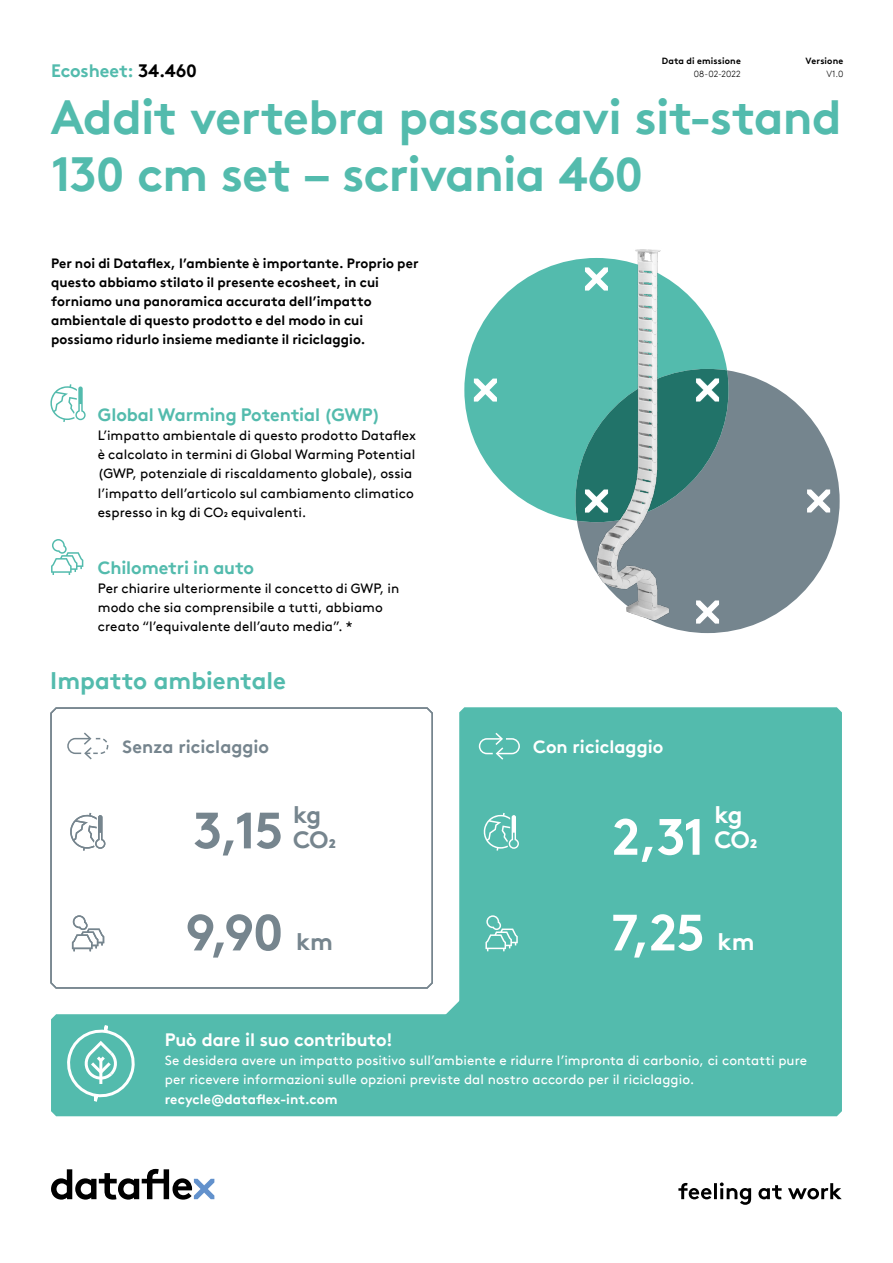
<style>
.page{position:relative;width:893px;height:1263px;background:#fff}
.page>*{position:absolute;margin:0;border:0;box-sizing:border-box;transform-origin:0 0}
.t1{font:700 51px "Brown Pro TT";color:#76858e}
.t2{font:700 51px "Brown Pro TT";color:#fff}
.t3{font:700 48px/57.4px "Brown Pro TT";letter-spacing:-.015em;color:#53bbad}
.t4{font:700 24px "Brown Pro TT";color:#53bbad}
.t5{font:700 24px/25.5px "Brown Pro TT";color:#76858e}
.t6{font:700 24px/25.5px "Brown Pro TT";color:#fff}
.t7{font:700 18px "Brown Pro TT";letter-spacing:-.01em;color:#53bbad}
.t8{font:700 18px "Brown Pro TT";letter-spacing:-.005em;color:#fff}
.t9{font:700 18px "Brown Pro TT";color:#76858e}
.t10{font:13.5px/19.2px "Brown Pro TT";letter-spacing:.005em;color:#000}
.t11{font:700 13.5px/19.2px "Brown Pro TT";letter-spacing:.005em;color:#000}
.t12{font:13.5px/19.2px "Brown Pro TT";letter-spacing:.005em;color:#fff}
.t13{font:700 13.5px "Brown Pro TT";color:#fff}
.t14{font:700 9px "Brown Pro TT";letter-spacing:.02em;color:#000}
.t15{font:300 9px "Brown Pro TT";letter-spacing:.005em;color:#000}
.s1{color:#000}
.s2{font-size:24px}
</style>
<div class="page">
<svg style="left:446px;top:1001px;width:13px;height:13px"></svg>
<div style="left:459px;top:707px;width:383px;height:307px;background:#53bbad"></div>
<svg style="left:50px;top:707px;width:383px;height:282px"></svg>
<svg style="left:662px;top:475px;width:178px;height:158px"></svg>
<svg style="left:51px;top:1169px;width:163px;height:30px"></svg>
<svg style="left:678px;top:1182px;width:164px;height:23px"></svg>
<img style="left:464px;top:249px;width:373px;height:376px">
<div style="left:51px;top:1014px;width:791px;height:102px;background:#53bbad"></div>
<svg style="left:479px;top:733px;width:41px;height:27px"></svg>
<svg style="left:67px;top:732px;width:41px;height:27px"></svg>
<svg style="left:66px;top:1025px;width:70px;height:79px;background:#74c8bc"></svg>
<svg style="left:51px;top:539px;width:32px;height:36px"></svg>
<svg style="left:72px;top:915px;width:32px;height:36px"></svg>
<svg style="left:485px;top:915px;width:33px;height:36px"></svg>
<svg style="left:50px;top:384px;width:36px;height:38px"></svg>
<svg style="left:70px;top:813px;width:35px;height:38px"></svg>
<svg style="left:483px;top:813px;width:36px;height:38px"></svg>
<h3 class="t7" style="left:51px;top:56px;width:148px">Ecosheet: <span class="s1">34.460</span></h3>
<p class="t14" style="left:662px;top:53px;width:81px">Data di emissione</p>
<p class="t15" style="left:694px;top:67px;width:49px">08-02-2022</p>
<p class="t14" style="left:806px;top:53px;width:39px">Versione</p>
<p class="t15" style="left:826px;top:67px;width:18px">V1.0</p>
<h2 class="t3" style="left:51px;top:83px;width:792px">Addit vertebra passacavi sit-stand<br>130 cm set – scrivania 460</h2>
<p class="t11" style="left:51px;top:252px;width:369px">Per noi di Dataflex, l’ambiente è importante. Proprio per questo abbiamo stilato il presente ecosheet, in cui forniamo una panoramica accurata dell’impatto ambientale di questo prodotto e del modo in cui possiamo ridurlo insieme mediante il riciclaggio.</p>
<h3 class="t7" style="left:98px;top:400px;width:284px">Global Warming Potential (GWP)</h3>
<p class="t10" style="left:98px;top:425px;width:320px">L’impatto ambientale di questo prodotto Dataflex è calcolato in termini di Global Warming Potential (GWP, potenziale di riscaldamento globale), ossia l’impatto dell’articolo sul cambiamento climatico espresso in kg di CO₂ equivalenti.</p>
<h3 class="t7" style="left:98px;top:553px;width:158px">Chilometri in auto</h3>
<p class="t10" style="left:98px;top:578px;width:303px">Per chiarire ulteriormente il concetto di GWP, in modo che sia comprensibile a tutti, abbiamo creato “l’equivalente dell’auto media”. *</p>
<h3 class="t4" style="left:50px;top:661px;width:237px">Impatto ambientale</h3>
<h3 class="t9" style="left:123px;top:732px;width:148px">Senza riciclaggio</h3>
<h3 class="t8" style="left:533px;top:732px;width:132px">Con riciclaggio</h3>
<h3 class="t5" style="left:293px;top:799px;width:45px">kg<br>CO2</h3>
<h3 class="t6" style="left:714px;top:799px;width:45px">kg<br>CO2</h3>
<h1 class="t1" style="left:193px;top:789px;width:92px">3,15</h1>
<h1 class="t2" style="left:612px;top:795px;width:94px">2,31</h1>
<h1 class="t1" style="left:186px;top:891px;width:149px">9,90 <span class="s2">km</span></h1>
<h1 class="t2" style="left:611px;top:891px;width:145px">7,25 <span class="s2">km</span></h1>
<h3 class="t8" style="left:165px;top:1025px;width:229px">Può dare il suo contributo!</h3>
<p class="t12" style="left:165px;top:1050px;width:644px">Se desidera avere un impatto positivo sull’ambiente e ridurre l’impronta di carbonio, ci contatti pure per ricevere informazioni sulle opzioni previste dal nostro accordo per il riciclaggio.</p>
<p class="t13" style="left:165px;top:1088px;width:174px">recycle@dataflex-int.com</p>
</div>
